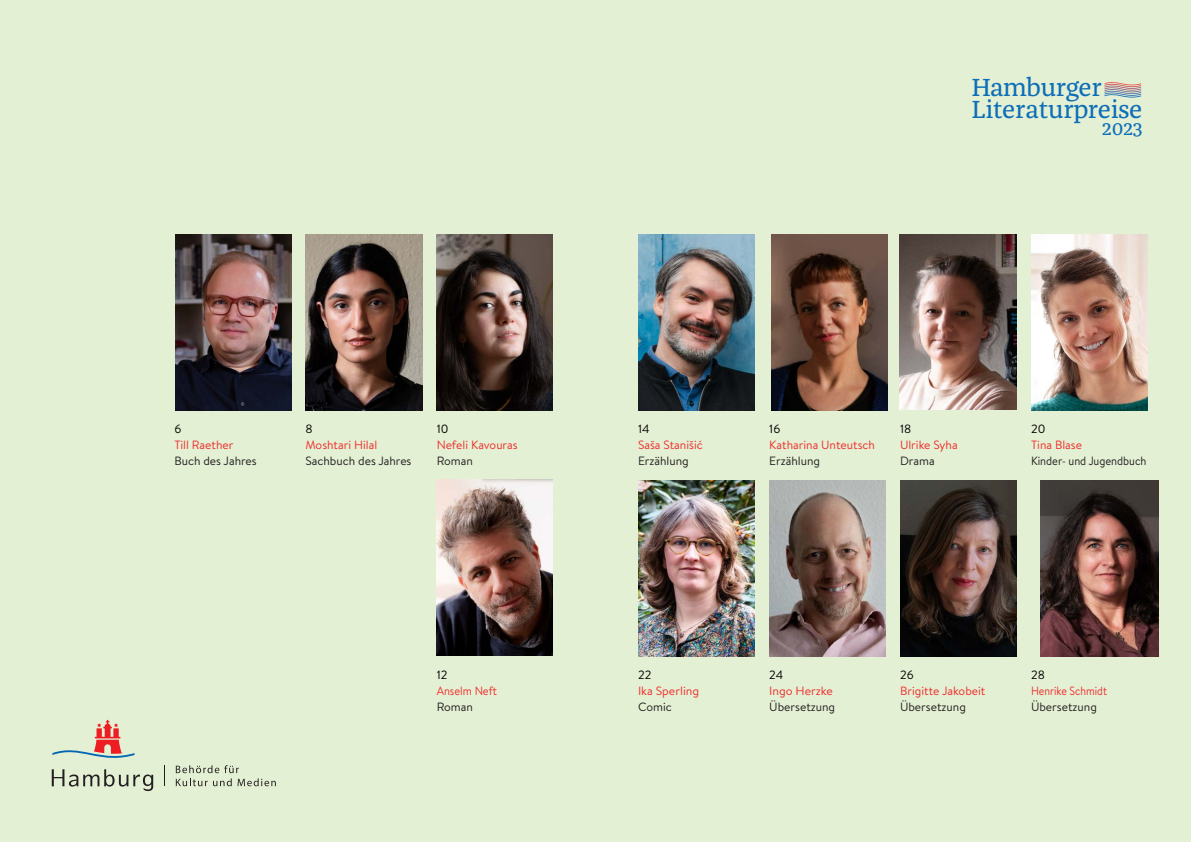
<style>
.page{position:relative;width:1191px;height:842px;background:#e4f0d4}
.page>*{position:absolute;margin:0;border:0;box-sizing:border-box;transform-origin:0 0}
.t1{font:25.7px/21.8px "Franziska Pro";letter-spacing:-.015em;color:#0d6eb8}
.t2{font:19.6px "Franziska Pro";color:#0d6eb8}
.t3{font:12px "Brandon Text";color:#ee2e2c}
.t4{font:12px "Brandon Text";color:#231f20}
.t5{font:12px "Brandon Text";color:#000}
.t6{font:12px "Brandon Text";color:#231f20;scale:.92 1}
.t7{font:12px "Brandon Text";color:#ee2e2c;scale:.88 1}
.t8{font:12px "Brandon Text";color:#ee2e2c;scale:.92 1}
</style>
<div class="page">
<img style="left:436px;top:235px;width:116px;height:175px">
<img style="left:306px;top:235px;width:116px;height:175px">
<img style="left:175px;top:235px;width:116px;height:175px">
<img style="left:771px;top:235px;width:116px;height:175px">
<img style="left:638px;top:235px;width:116px;height:175px">
<img style="left:1031px;top:235px;width:116px;height:175px">
<img style="left:900px;top:480px;width:116px;height:176px">
<img style="left:769px;top:480px;width:116px;height:176px">
<img style="left:436px;top:480px;width:116px;height:176px">
<svg style="left:52px;top:769px;width:101px;height:22px"></svg>
<svg style="left:52px;top:720px;width:82px;height:38px"></svg>
<svg style="left:176px;top:765px;width:99px;height:21px"></svg>
<svg style="left:164px;top:765px;width:1px;height:21px"></svg>
<img style="left:1040px;top:480px;width:118px;height:176px">
<img style="left:899px;top:234px;width:117px;height:175px">
<svg style="left:1104px;top:82px;width:37px;height:16px"></svg>
<img style="left:638px;top:480px;width:116px;height:176px">
<p class="t5" style="left:174px;top:421px;width:8px">6</p>
<p class="t3" style="left:174px;top:437px;width:61px">Till Raether</p>
<p class="t4" style="left:174px;top:453px;width:84px">Buch des Jahres</p>
<p class="t5" style="left:305px;top:420px;width:9px">8</p>
<p class="t3" style="left:305px;top:436px;width:73px">Moshtari Hilal</p>
<p class="t4" style="left:305px;top:452px;width:108px">Sachbuch des Jahres</p>
<p class="t5" style="left:437px;top:420px;width:13px">10</p>
<p class="t3" style="left:437px;top:436px;width:83px">Nefeli Kavouras</p>
<p class="t4" style="left:437px;top:452px;width:38px">Roman</p>
<p class="t5" style="left:437px;top:666px;width:12px">12</p>
<p class="t8" style="left:437px;top:682px;width:67px">Anselm Neft</p>
<p class="t4" style="left:437px;top:698px;width:38px">Roman</p>
<p class="t1" style="left:971px;top:76px;width:172px">Hamburger<br>Literaturpreise</p>
<p class="t2" style="left:1102px;top:116px;width:42px">2023</p>
<p class="t5" style="left:638px;top:420px;width:13px">14</p>
<p class="t3" style="left:638px;top:436px;width:66px">Saša Stanišić</p>
<p class="t4" style="left:638px;top:452px;width:52px">Erzählung</p>
<p class="t5" style="left:769px;top:420px;width:12px">16</p>
<p class="t3" style="left:769px;top:436px;width:107px">Katharina Unteutsch</p>
<p class="t4" style="left:769px;top:452px;width:52px">Erzählung</p>
<p class="t5" style="left:900px;top:420px;width:13px">18</p>
<p class="t3" style="left:900px;top:436px;width:59px">Ulrike Syha</p>
<p class="t4" style="left:900px;top:452px;width:36px">Drama</p>
<p class="t5" style="left:1031px;top:420px;width:16px">20</p>
<p class="t3" style="left:1031px;top:436px;width:52px">Tina Blase</p>
<p class="t6" style="left:1031px;top:452px;width:127px">Kinder- und Jugendbuch</p>
<p class="t5" style="left:638px;top:666px;width:15px">22</p>
<p class="t3" style="left:638px;top:682px;width:63px">Ika Sperling</p>
<p class="t4" style="left:638px;top:698px;width:35px">Comic</p>
<p class="t5" style="left:769px;top:666px;width:15px">24</p>
<p class="t3" style="left:769px;top:682px;width:65px">Ingo Herzke</p>
<p class="t4" style="left:769px;top:698px;width:67px">Übersetzung</p>
<p class="t5" style="left:900px;top:666px;width:15px">26</p>
<p class="t3" style="left:900px;top:682px;width:87px">Brigitte Jakobeit</p>
<p class="t4" style="left:900px;top:698px;width:67px">Übersetzung</p>
<p class="t5" style="left:1031px;top:666px;width:15px">28</p>
<p class="t7" style="left:1031px;top:682px;width:88px">Henrike Schmidt</p>
<p class="t4" style="left:1031px;top:698px;width:67px">Übersetzung</p>
</div>
